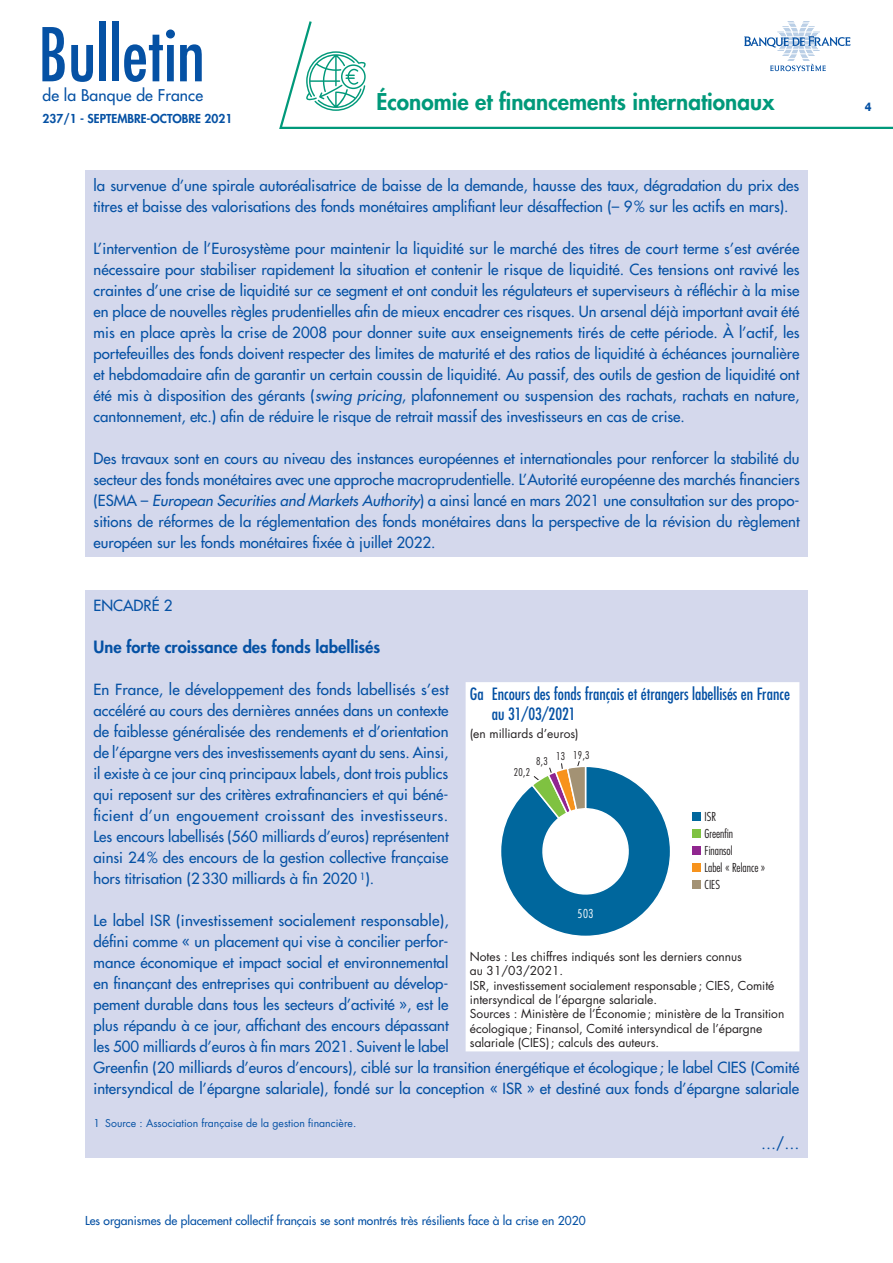
<style>
.page{position:relative;width:893px;height:1263px;background:#fff}
.page>*{position:absolute;margin:0;border:0;box-sizing:border-box;transform-origin:0 0}
.t1{font:condensed 72px "Futura Std";color:#0551a4}
.t2{font:800 22.5px "Futura Std";color:#00997a}
.t3{font:condensed 16.5px/19.8px "Futura Std";color:#0551a4}
.t4{font:800 16.5px "Futura Std";color:#0551a4}
.t5{font:500 15.75px "Futura Std";letter-spacing:.01em;color:#0551a4}
.t6{font:500 15px/21px "Futura Std";color:#0551a4;text-align:justify}
.t7{font:12px/14.4px "Futura Std";color:#231f20}
.t8{font:500 12px "Futura Std";color:#0551a4}
.t9{font:300 condensed 12px/17px "Futura Std";color:#231f20}
.t10{font:800 12px "Futura Std";color:#0551a4}
.t11{font:300 condensed 12px "Futura Std";color:#fff}
.t12{font:800 12px "Helvetica Neue LT Std";color:#0551a4;scale:.9 1}
.t13{font:10.5px "Futura Std";color:#0551a4}
.t14{font:300 condensed 10.5px "Futura Std";color:#231f20}
.s1{font-style:italic}
</style>
<div class="page">
<svg style="left:279px;top:21px;width:614px;height:108px"></svg>
<svg style="left:306px;top:51px;width:60px;height:60px"></svg>
<svg style="left:744px;top:22px;width:106px;height:49px"></svg>
<div style="left:85px;top:170px;width:723px;height:387px;background:#d4d8ec"></div>
<div style="left:85px;top:590px;width:723px;height:567px;background:#d4d8ec"></div>
<div style="left:466px;top:682px;width:333px;height:369px;background:#fff"></div>
<svg style="left:499px;top:761px;width:173px;height:177px;background:#80b1c7"></svg>
<div style="left:692px;top:812px;width:8px;height:9px;background:#00679d"></div>
<div style="left:692px;top:829px;width:8px;height:9px;background:#7fc241"></div>
<div style="left:692px;top:846px;width:8px;height:9px;background:#90268f"></div>
<div style="left:692px;top:863px;width:8px;height:9px;background:#f7931d"></div>
<div style="left:692px;top:880px;width:8px;height:9px;background:#a39274"></div>
<h1 class="t1" style="left:38px;top:12px;width:168px">Bulletin</h1>
<p class="t5" style="left:43px;top:86px;width:162px">de la Banque de France</p>
<p class="t10" style="left:43px;top:111px;width:191px">237/1 - SEPTEMBRE-OCTOBRE 2021</p>
<h2 class="t2" style="left:376px;top:88px;width:400px">Économie et financements internationaux</h2>
<p class="t6" style="left:94px;top:175px;width:707px">la survenue d’une spirale autoréalisatrice de baisse de la demande, hausse des taux, dégradation du prix des titres et baisse des valorisations des fonds monétaires amplifiant leur désaffection (– 9% sur les actifs en mars).</p>
<p class="t6" style="left:94px;top:238px;width:708px">L’intervention de l’Eurosystème pour maintenir la liquidité sur le marché des titres de court terme s’est avérée nécessaire pour stabiliser rapidement la situation et contenir le risque de liquidité. Ces tensions ont ravivé les craintes d’une crise de liquidité sur ce segment et ont conduit les régulateurs et superviseurs à réfléchir à la mise en place de nouvelles règles prudentielles afin de mieux encadrer ces risques. Un arsenal déjà important avait été mis en place après la crise de 2008 pour donner suite aux enseignements tirés de cette période. À l’actif, les portefeuilles des fonds doivent respecter des limites de maturité et des ratios de liquidité à échéances journalière et hebdomadaire afin de garantir un certain coussin de liquidité. Au passif, des outils de gestion de liquidité ont été mis à disposition des gérants (<span class="s1">swing pricing</span>, plafonnement ou suspension des rachats, rachats en nature, cantonnement, etc.) afin de réduire le risque de retrait massif des investisseurs en cas de crise.</p>
<p class="t6" style="left:94px;top:448px;width:708px">Des travaux sont en cours au niveau des instances européennes et internationales pour renforcer la stabilité du secteur des fonds monétaires avec une approche macroprudentielle. L’Autorité européenne des marchés financiers (ESMA – <span class="s1">European Securities and Markets Authority</span>) a ainsi lancé en mars 2021 une consultation sur des propo‑ sitions de réformes de la réglementation des fonds monétaires dans la perspective de la révision du règlement européen sur les fonds monétaires fixée à juillet 2022.</p>
<p class="t6" style="left:94px;top:595px;width:80px">ENCADRÉ 2</p>
<p class="t4" style="left:94px;top:637px;width:288px">Une forte croissance des fonds labellisés</p>
<p class="t6" style="left:94px;top:679px;width:357px">En France, le développement des fonds labellisés s’est accéléré au cours des dernières années dans un contexte de faiblesse généralisée des rendements et d’orientation de l’épargne vers des investissements ayant du sens. Ainsi, il existe à ce jour cinq principaux labels, dont trois publics qui reposent sur des critères extrafinanciers et qui béné‑ ficient d’un engouement croissant des investisseurs.<br>Les encours labellisés (560 milliards d’euros) représentent ainsi 24% des encours de la gestion collective française hors titrisation (2330 milliards à fin 2020 <sup>1</sup>).</p>
<p class="t6" style="left:94px;top:910px;width:707px;text-align:left">Le label ISR (investissement socialement responsable),<br>défini comme « un placement qui vise à concilier perfor‑<br>mance économique et impact social et environnemental<br>en finançant des entreprises qui contribuent au dévelop‑<br>pement durable dans tous les secteurs d’activité », est le<br>plus répandu à ce jour, affichant des encours dépassant<br>les 500 milliards d’euros à fin mars 2021. Suivent le label<br>Greenfin (20 milliards d’euros d’encours), ciblé sur la transition énergétique et écologique ; le label CIES (Comité intersyndical de l’épargne salariale), fondé sur la conception « ISR » et destiné aux fonds d’épargne salariale</p>
<p class="t3" style="left:492px;top:684px;width:299px;text-indent:-22px">Ga Encours des fonds français et étrangers labellisés en France au 31/03/2021</p>
<p class="t7" style="left:470px;top:727px;width:110px">(en milliards d’euros)</p>
<p class="t14" style="left:556px;top:748px;width:35px">13 19,3</p>
<p class="t14" style="left:536px;top:755px;width:13px">8,3</p>
<p class="t14" style="left:514px;top:766px;width:18px">20,2</p>
<p class="t9" style="left:705px;top:808px;width:62px">ISR<br>Greenfin<br>Finansol<br>Label « Relance »<br>CIES</p>
<p class="t11" style="left:578px;top:906px;width:17px">503</p>
<p class="t7" style="left:470px;top:949px;width:316px">Notes : Les chiffres indiqués sont les derniers connus<br>au 31/03/2021.<br>ISR, investissement socialement responsable; CIES, Comité intersyndical de l’épargne salariale.<br>Sources : Ministère de l’Économie; ministère de la Transition écologique; Finansol, Comité intersyndical de l’épargne salariale (CIES); calculs des auteurs.</p>
<p class="t13" style="left:94px;top:1117px;width:264px">1 Source : Association française de la gestion financière.</p>
<p class="t8" style="left:85px;top:1213px;width:502px">Les organismes de placement collectif français se sont montrés très résilients face à la crise en 2020</p>
<p class="t6" style="left:761px;top:1133px;width:40px">…/…</p>
<p class="t12" style="left:865px;top:99px;width:9px">4</p>
</div>
